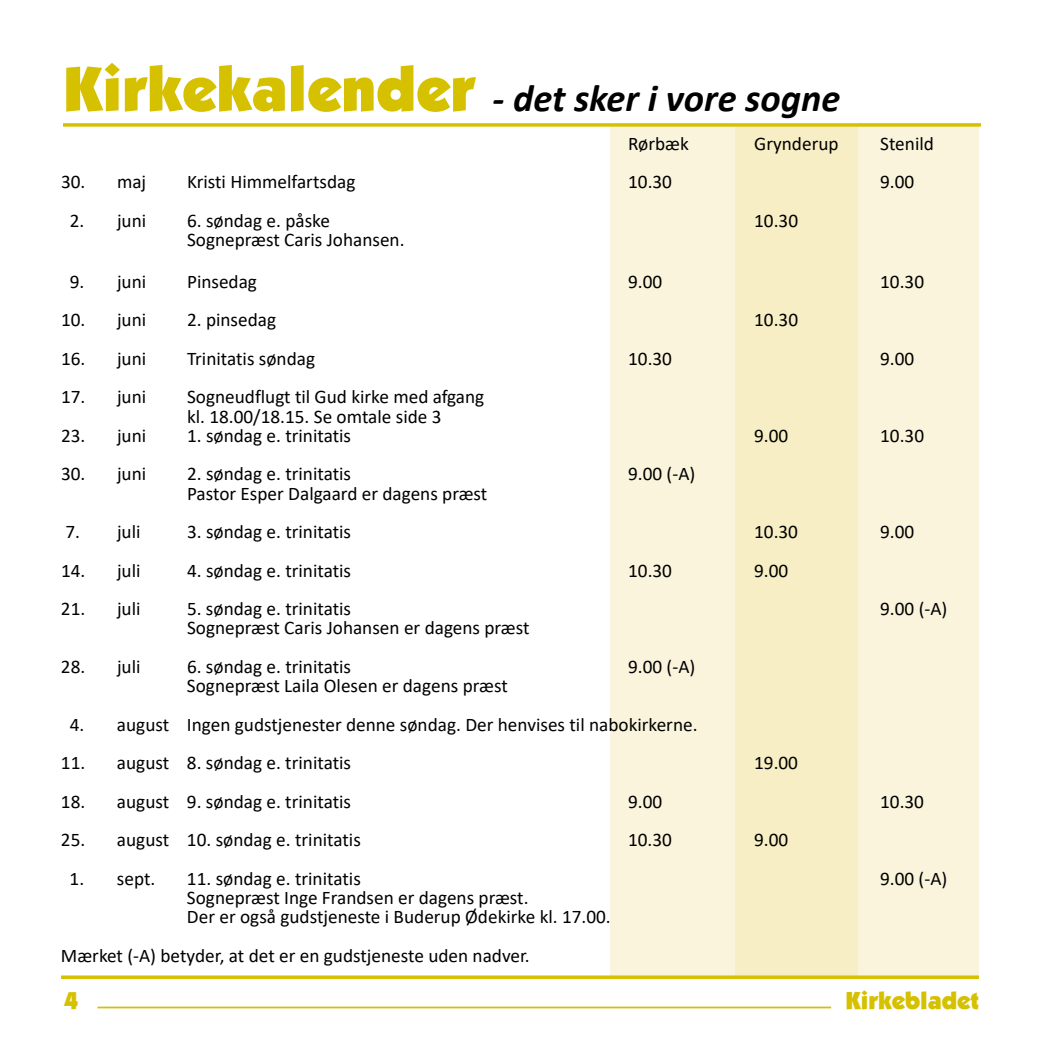
<style>
.page{position:relative;width:1042px;height:1042px;background:#fff}
.page>*{position:absolute;margin:0;border:0;box-sizing:border-box;transform-origin:0 0}
.t1{font:italic 700 38.5px "Calibri";color:#000}
.t2{font:900 24.5px "Kabel IT Cby BT";color:#d6c100}
.t3{font:19.25px/19.2px "Calibri";color:#000}
.s1{font-family:"Kabel IT Cby BT";font-weight:900;font-style:normal;font-size:63px;color:#d6c100}
</style>
<div class="page">
<hr style="left:97px;top:1006px;width:734px;height:2px;background:#d6c100">
<div style="left:858px;top:123px;width:121px;height:856px;background:#faf4dc"></div>
<div style="left:733px;top:125px;width:124px;height:854px;background:#f7eec5"></div>
<div style="left:611px;top:124px;width:124px;height:855px;background:#faf4dc"></div>
<svg style="left:61px;top:975px;width:918px;height:4px;background:#dac71d"></svg>
<svg style="left:63px;top:123px;width:918px;height:4px;background:#dac71d"></svg>
<h1 class="t1" style="left:63px;top:71px;width:779px"><span class="s1">Kirkekalender</span> - det sker i vore sogne</h1>
<p class="t3" style="left:628px;top:133px;width:62px">Rørbæk</p>
<p class="t3" style="left:754px;top:133px;width:86px">Grynderup</p>
<p class="t3" style="left:880px;top:133px;width:55px">Stenild</p>
<p class="t3" style="left:61px;top:172px;width:87px">30. maj</p>
<p class="t3" style="left:187px;top:172px;width:170px">Kristi Himmelfartsdag</p>
<p class="t3" style="left:628px;top:172px;width:45px">10.30</p>
<p class="t3" style="left:880px;top:172px;width:36px">9.00</p>
<p class="t3" style="left:70px;top:210px;width:78px">2. juni</p>
<p class="t3" style="left:187px;top:210px;width:144px">6. søndag e. påske</p>
<p class="t3" style="left:754px;top:210px;width:45px">10.30</p>
<p class="t3" style="left:187px;top:229px;width:219px">Sognepræst Caris Johansen.</p>
<p class="t3" style="left:70px;top:271px;width:78px">9. juni</p>
<p class="t3" style="left:187px;top:271px;width:71px">Pinsedag</p>
<p class="t3" style="left:628px;top:271px;width:36px">9.00</p>
<p class="t3" style="left:880px;top:271px;width:45px">10.30</p>
<p class="t3" style="left:61px;top:310px;width:87px">10. juni</p>
<p class="t3" style="left:187px;top:310px;width:91px">2. pinsedag</p>
<p class="t3" style="left:754px;top:310px;width:45px">10.30</p>
<p class="t3" style="left:61px;top:348px;width:87px">16. juni</p>
<p class="t3" style="left:187px;top:348px;width:130px">Trinitatis søndag</p>
<p class="t3" style="left:628px;top:348px;width:45px">10.30</p>
<p class="t3" style="left:880px;top:348px;width:36px">9.00</p>
<p class="t3" style="left:61px;top:387px;width:87px">17. juni</p>
<p class="t3" style="left:187px;top:387px;width:299px">Sogneudflugt til Gud kirke med afgang kl. 18.00/18.15. Se omtale side 3</p>
<p class="t3" style="left:61px;top:425px;width:87px">23. juni</p>
<p class="t3" style="left:187px;top:425px;width:166px">1. søndag e. trinitatis</p>
<p class="t3" style="left:754px;top:425px;width:36px">9.00</p>
<p class="t3" style="left:880px;top:425px;width:45px">10.30</p>
<p class="t3" style="left:61px;top:464px;width:87px">30. juni</p>
<p class="t3" style="left:187px;top:464px;width:166px">2. søndag e. trinitatis</p>
<p class="t3" style="left:628px;top:464px;width:69px">9.00 (-A)</p>
<p class="t3" style="left:187px;top:483px;width:302px">Pastor Esper Dalgaard er dagens præst</p>
<p class="t3" style="left:65px;top:522px;width:77px">7. juli</p>
<p class="t3" style="left:187px;top:522px;width:166px">3. søndag e. trinitatis</p>
<p class="t3" style="left:754px;top:522px;width:45px">10.30</p>
<p class="t3" style="left:880px;top:522px;width:36px">9.00</p>
<p class="t3" style="left:61px;top:560px;width:81px">14. juli</p>
<p class="t3" style="left:187px;top:560px;width:166px">4. søndag e. trinitatis</p>
<p class="t3" style="left:628px;top:560px;width:45px">10.30</p>
<p class="t3" style="left:754px;top:560px;width:36px">9.00</p>
<p class="t3" style="left:61px;top:599px;width:81px">21. juli</p>
<p class="t3" style="left:187px;top:599px;width:166px">5. søndag e. trinitatis</p>
<p class="t3" style="left:880px;top:599px;width:69px">9.00 (-A)</p>
<p class="t3" style="left:187px;top:618px;width:344px">Sognepræst Caris Johansen er dagens præst</p>
<p class="t3" style="left:61px;top:656px;width:81px">28. juli</p>
<p class="t3" style="left:187px;top:656px;width:166px">6. søndag e. trinitatis</p>
<p class="t3" style="left:628px;top:656px;width:69px">9.00 (-A)</p>
<p class="t3" style="left:187px;top:676px;width:322px">Sognepræst Laila Olesen er dagens præst</p>
<p class="t3" style="left:70px;top:714px;width:629px">4. august Ingen gudstjenester denne søndag. Der henvises til nabokirkerne.</p>
<p class="t3" style="left:61px;top:753px;width:292px">11. august 8. søndag e. trinitatis</p>
<p class="t3" style="left:754px;top:753px;width:45px">19.00</p>
<p class="t3" style="left:61px;top:791px;width:292px">18. august 9. søndag e. trinitatis</p>
<p class="t3" style="left:628px;top:791px;width:36px">9.00</p>
<p class="t3" style="left:880px;top:791px;width:45px">10.30</p>
<p class="t3" style="left:61px;top:830px;width:301px">25. august 10. søndag e. trinitatis</p>
<p class="t3" style="left:628px;top:830px;width:45px">10.30</p>
<p class="t3" style="left:754px;top:830px;width:36px">9.00</p>
<p class="t3" style="left:70px;top:868px;width:87px">1. sept.</p>
<p class="t3" style="left:187px;top:868px;width:175px">11. søndag e. trinitatis</p>
<p class="t3" style="left:880px;top:868px;width:69px">9.00 (-A)</p>
<p class="t3" style="left:187px;top:887px;width:425px">Sognepræst Inge Frandsen er dagens præst.<br>Der er også gudstjeneste i Buderup Ødekirke kl. 17.00.</p>
<p class="t3" style="left:61px;top:945px;width:470px">Mærket (-A) betyder, at det er en gudstjeneste uden nadver.</p>
<p class="t2" style="left:64px;top:985px;width:15px">4</p>
<p class="t2" style="left:845px;top:985px;width:135px">Kirkebladet</p>
</div>
